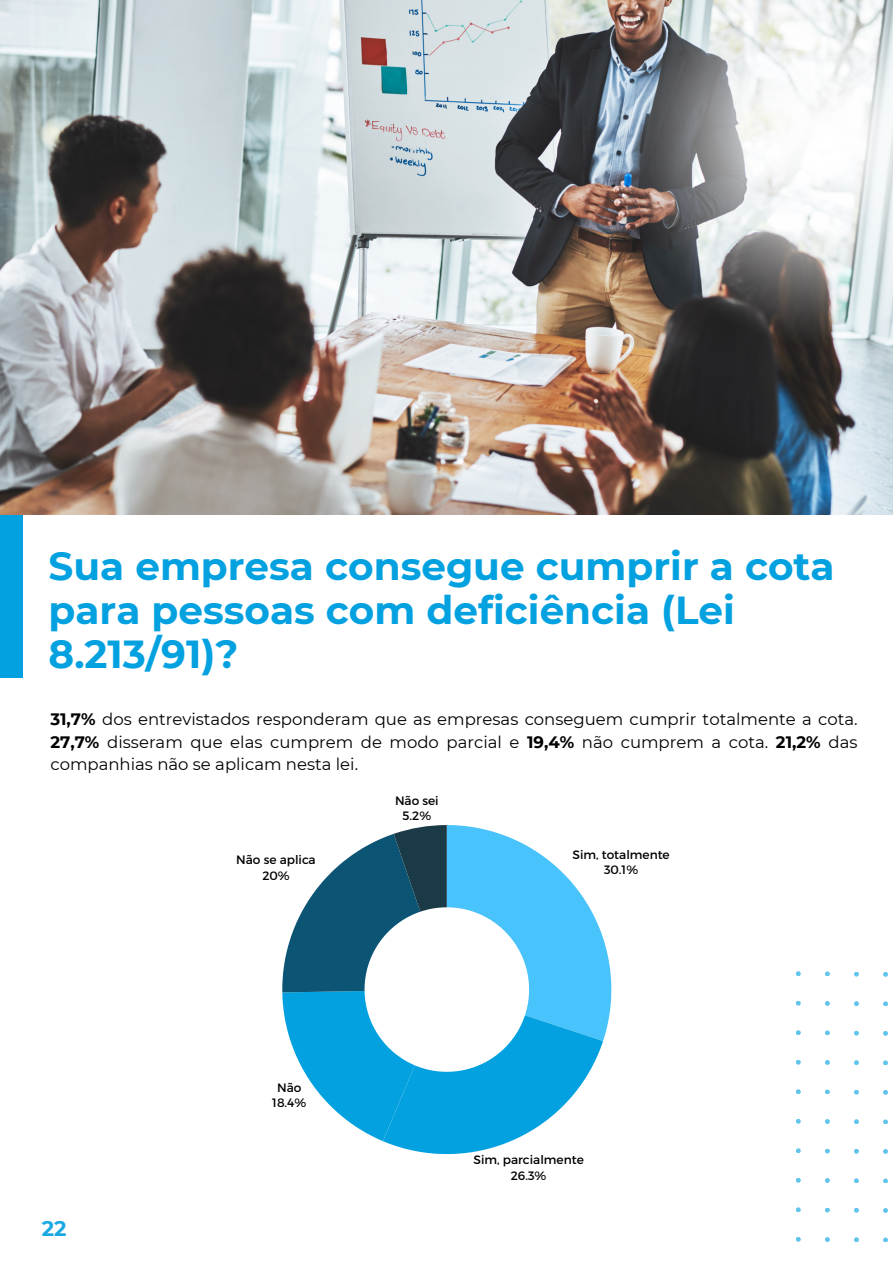
<style>
.page{position:relative;width:893px;height:1264px;background:#fff}
.page>*{position:absolute;margin:0;border:0;box-sizing:border-box;transform-origin:0 0}
.t1{font:700 39px/43.8px "Montserrat";color:#03a1e0}
.t2{font:700 21px "Montserrat";color:#03a1e0}
.t3{font:16.5px/22.5px "Montserrat";color:#000001;text-align:justify}
.t4{font:12.15px/16.2px "Montserrat";color:#000;text-align:center}
.s1{font-weight:700}
</style>
<div class="page">
<div style="left:0;top:408px;width:23px;height:269px;background:#03a1e0"></div>
<img style="left:0;top:0;width:892px;height:514px">
<svg style="left:282px;top:825px;width:329px;height:329px"></svg>
<svg style="left:796px;top:971px;width:4px;height:5px"></svg>
<svg style="left:796px;top:1001px;width:4px;height:4px"></svg>
<svg style="left:796px;top:1030px;width:4px;height:5px"></svg>
<svg style="left:796px;top:1060px;width:4px;height:4px"></svg>
<svg style="left:796px;top:1089px;width:4px;height:5px"></svg>
<svg style="left:825px;top:971px;width:4px;height:5px"></svg>
<svg style="left:825px;top:1001px;width:4px;height:4px"></svg>
<svg style="left:825px;top:1030px;width:4px;height:5px"></svg>
<svg style="left:825px;top:1060px;width:4px;height:4px"></svg>
<svg style="left:825px;top:1089px;width:4px;height:5px"></svg>
<svg style="left:854px;top:972px;width:4px;height:4px"></svg>
<svg style="left:854px;top:1001px;width:4px;height:5px"></svg>
<svg style="left:854px;top:1031px;width:4px;height:4px"></svg>
<svg style="left:854px;top:1060px;width:4px;height:5px"></svg>
<svg style="left:854px;top:1090px;width:4px;height:4px"></svg>
<svg style="left:883px;top:972px;width:4px;height:4px"></svg>
<svg style="left:883px;top:1001px;width:4px;height:5px"></svg>
<svg style="left:883px;top:1031px;width:4px;height:4px"></svg>
<svg style="left:883px;top:1060px;width:4px;height:5px"></svg>
<svg style="left:883px;top:1090px;width:4px;height:4px"></svg>
<svg style="left:796px;top:1119px;width:4px;height:4px"></svg>
<svg style="left:796px;top:1148px;width:4px;height:5px"></svg>
<svg style="left:796px;top:1178px;width:4px;height:4px"></svg>
<svg style="left:796px;top:1207px;width:4px;height:5px"></svg>
<svg style="left:796px;top:1237px;width:4px;height:4px"></svg>
<svg style="left:825px;top:1119px;width:4px;height:4px"></svg>
<svg style="left:825px;top:1149px;width:4px;height:4px"></svg>
<svg style="left:825px;top:1178px;width:4px;height:4px"></svg>
<svg style="left:825px;top:1208px;width:4px;height:4px"></svg>
<svg style="left:825px;top:1237px;width:4px;height:4px"></svg>
<svg style="left:854px;top:1119px;width:4px;height:5px"></svg>
<svg style="left:854px;top:1149px;width:4px;height:4px"></svg>
<svg style="left:854px;top:1178px;width:4px;height:5px"></svg>
<svg style="left:854px;top:1208px;width:4px;height:4px"></svg>
<svg style="left:854px;top:1237px;width:4px;height:5px"></svg>
<svg style="left:883px;top:1119px;width:4px;height:5px"></svg>
<svg style="left:883px;top:1149px;width:4px;height:4px"></svg>
<svg style="left:883px;top:1178px;width:4px;height:5px"></svg>
<svg style="left:883px;top:1208px;width:4px;height:4px"></svg>
<svg style="left:883px;top:1237px;width:4px;height:5px"></svg>
<h1 class="t1" style="left:49px;top:544px;width:787px">Sua empresa consegue cumprir a cota para pessoas com deficiência (Lei<br>8.213/91)?</h1>
<p class="t3" style="left:50px;top:708px;width:808px"><span class="s1">31,7%</span> dos entrevistados responderam que as empresas conseguem cumprir totalmente a cota.<br><span class="s1">27,7%</span> disseram que elas cumprem de modo parcial e <span class="s1">19,4%</span> não cumprem a cota. <span class="s1">21,2%</span> das companhias não se aplicam nesta lei.</p>
<p class="t2" style="left:42px;top:1215px;width:26px">22</p>
<p class="t4" style="left:236px;top:851px;width:81px">Não se aplica<br>20%</p>
<p class="t4" style="left:272px;top:1079px;width:36px;line-height:15.1px">Não<br>18.4%</p>
<p class="t4" style="left:395px;top:792px;width:45px;line-height:15.1px">Não sei<br>5.2%</p>
<p class="t4" style="left:572px;top:846px;width:99px;line-height:15.5px">Sim, totalmente<br>30.1%</p>
<p class="t4" style="left:473px;top:1150px;width:112px">Sim, parcialmente<br>26.3%</p>
</div>
